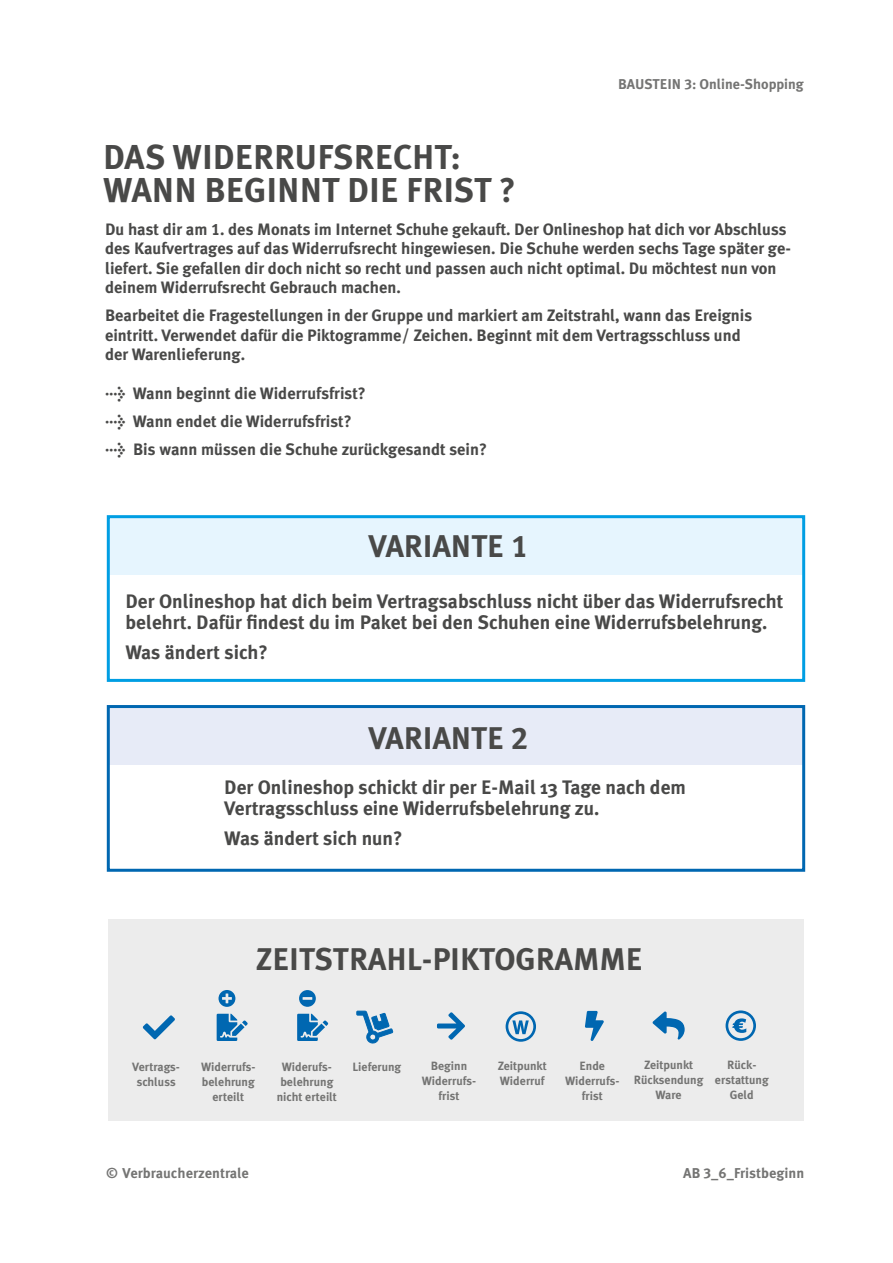
<style>
.page{position:relative;width:893px;height:1263px;background:#fff}
.page>*{position:absolute;margin:0;border:0;box-sizing:border-box;transform-origin:0 0}
.t1{font:700 34.5px/33px "Meta Plus";color:#494948}
.t2{font:700 31.35px "Meta Plus";color:#494948}
.t3{font:700 19.5px/21px "Meta Plus";color:#494948}
.t4{font:700 16.5px/19.5px "Meta Plus";color:#494948}
.t5{font:700 14.25px "Meta Pro";color:#747473}
.t6{font:700 14.25px "Meta Plus";color:#747473}
.t7{font:700 12px/15px "Meta Plus";color:#747473;text-align:center}
.s1{font-family:"Meta Plus Bold Caps";font-weight:400}
</style>
<div class="page">
<div style="left:107px;top:515px;width:696px;height:60px;background:#e6f5fe"></div>
<div style="left:107px;top:515px;width:698px;height:167px;border:3px solid #009ee3"></div>
<div style="left:107px;top:705px;width:696px;height:60px;background:#e7ebf7"></div>
<div style="left:107px;top:705px;width:698px;height:167px;border:3px solid #0067b1"></div>
<div style="left:108px;top:919px;width:695px;height:202px;background:#ececec"></div>
<svg style="left:653px;top:1011px;width:32px;height:28px"></svg>
<svg style="left:585px;top:1011px;width:19px;height:30px"></svg>
<svg style="left:356px;top:1010px;width:38px;height:34px"></svg>
<svg style="left:437px;top:1012px;width:28px;height:28px"></svg>
<svg style="left:143px;top:1015px;width:32px;height:24px"></svg>
<svg style="left:219px;top:990px;width:16px;height:17px"></svg>
<svg style="left:217px;top:1014px;width:31px;height:27px"></svg>
<svg style="left:506px;top:1011px;width:30px;height:31px"></svg>
<svg style="left:726px;top:1010px;width:30px;height:31px"></svg>
<svg style="left:297px;top:1014px;width:31px;height:27px"></svg>
<svg style="left:299px;top:990px;width:17px;height:17px"></svg>
<p class="t6" style="left:618px;top:76px;width:187px">BAUSTEIN <span class="s1">3</span>: Online-Shopping</p>
<h1 class="t1" style="left:103px;top:140px;width:414px">DAS WIDERRUFSRECHT:<br>WANN BEGINNT DIE FRIST ?</h1>
<p class="t4" style="left:105px;top:219px;width:687px">Du hast dir am <span class="s1">1</span>. des Monats im Internet Schuhe gekauft. Der Onlineshop hat dich vor Abschluss des Kaufvertrages auf das Widerrufsrecht hingewiesen. Die Schuhe werden sechs Tage später ge&shy;liefert. Sie gefallen dir doch nicht so recht und passen auch nicht optimal. Du möchtest nun von deinem Widerrufsrecht Gebrauch machen.</p>
<p class="t4" style="left:105px;top:306px;width:649px">Bearbeitet die Fragestellungen in der Gruppe und markiert am Zeitstrahl, wann das Ereignis eintritt. Verwendet dafür die Piktogramme/ Zeichen. Beginnt mit dem Vertragsschluss und der Warenlieferung.</p>
<p class="t4" style="left:105px;top:379px;width:384px;line-height:28px">&gt; Wann beginnt die Widerrufsfrist?<br>&gt; Wann endet die Widerrufsfrist?<br>&gt; Bis wann müssen die Schuhe zurückgesandt sein?</p>
<h2 class="t2" style="left:368px;top:528px;width:161px">VARIANTE <span class="s1">1</span></h2>
<p class="t3" style="left:125px;top:591px;width:659px">Der Onlineshop hat dich beim Vertragsabschluss nicht über das Widerrufsrecht belehrt. Dafür findest du im Paket bei den Schuhen eine Widerrufsbelehrung.</p>
<p class="t3" style="left:125px;top:641px;width:144px">Was ändert sich?</p>
<h2 class="t2" style="left:368px;top:720px;width:161px">VARIANTE <span class="s1">2</span></h2>
<p class="t3" style="left:224px;top:777px;width:463px">Der Onlineshop schickt dir per E-Mail 13 Tage nach dem<br>Vertragsschluss eine Widerrufsbelehrung zu.</p>
<p class="t3" style="left:224px;top:827px;width:180px">Was ändert sich nun?</p>
<h2 class="t2" style="left:256px;top:940px;width:388px">ZEITSTRAHL-PIKTOGRAMME</h2>
<p class="t7" style="left:634px;top:1057px;width:71px">Zeitpunkt<br>Rücksendung<br>Ware</p>
<p class="t7" style="left:132px;top:1059px;width:49px">Vertrags&shy;schluss</p>
<p class="t7" style="left:201px;top:1059px;width:56px">Widerrufs&shy;belehrung erteilt</p>
<p class="t7" style="left:498px;top:1058px;width:51px;text-align:left">Zeitpunkt<br>Widerruf</p>
<p class="t7" style="left:715px;top:1057px;width:55px">Rück&shy;erstattung<br>Geld</p>
<p class="t7" style="left:565px;top:1058px;width:56px">Ende<br>Widerrufs&shy;frist</p>
<p class="t7" style="left:352px;top:1059px;width:50px">Lieferung</p>
<p class="t7" style="left:422px;top:1058px;width:56px">Beginn<br>Widerrufs&shy;frist</p>
<p class="t7" style="left:277px;top:1059px;width:62px">Widerufs&shy;belehrung nicht erteilt</p>
<p class="t5" style="left:106px;top:1162px;width:144px">© Verbraucherzentrale</p>
<p class="t5" style="left:683px;top:1162px;width:123px">AB 3_6_Fristbeginn</p>
</div>
